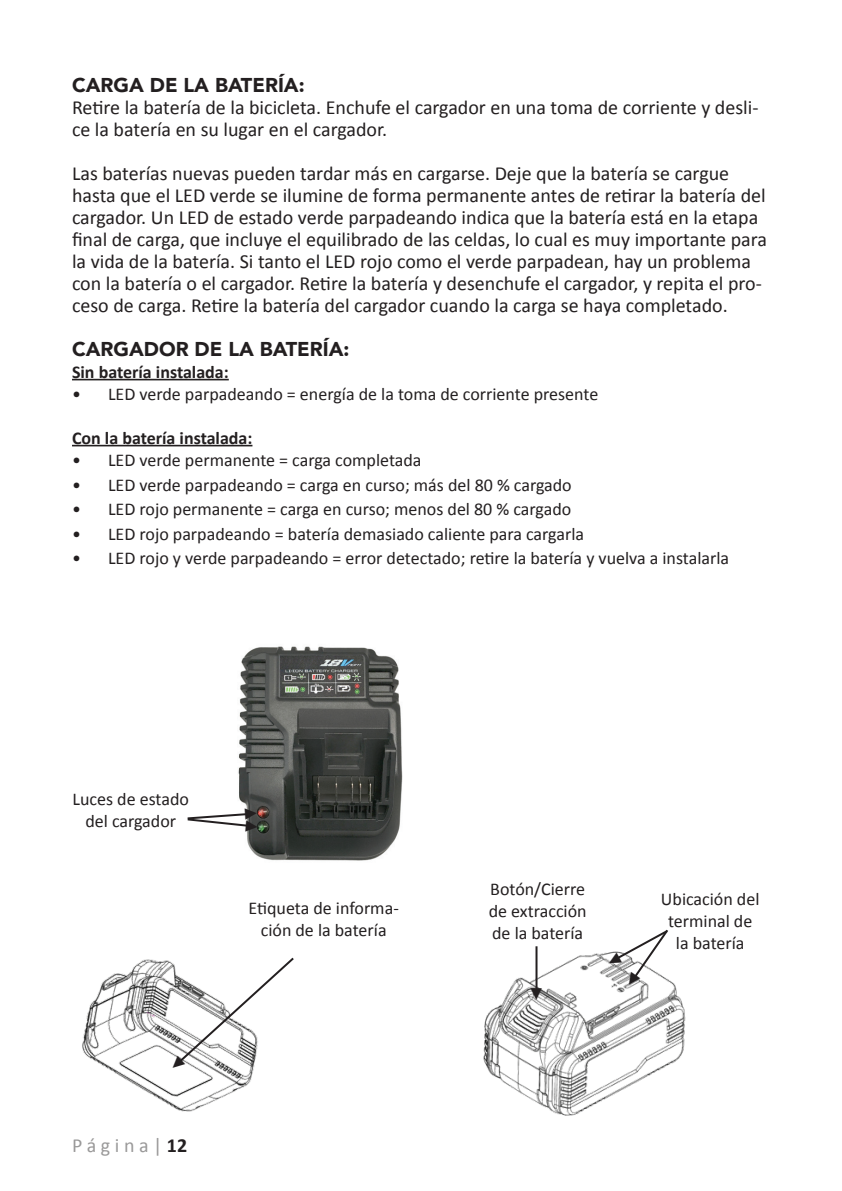
<style>
.page{position:relative;width:842px;height:1191px;background:#fff}
.page>*{position:absolute;margin:0;border:0;box-sizing:border-box;transform-origin:0 0}
.t1{font:24px "Minion Pro";color:#231f20}
.t2{font:20px/22px "Calibri";color:#231f20}
.t3{font:900 20px "Avenir";color:#231f20}
.t4{font:20px "Calibri";color:#9a9999}
.t5{font:18px/22px "Calibri";color:#231f20;text-align:center}
.t6{font:700 18px "Calibri";color:#231f20}
.s1{font-weight:700;color:#231f20}
</style>
<div class="page">
<img style="left:238px;top:646px;width:165px;height:215px">
<img style="left:82px;top:959px;width:171px;height:153px">
<img style="left:483px;top:946px;width:203px;height:170px">
<hr style="left:535px;top:946px;width:2px;height:44px;background:#231f20">
<hr style="left:72px;top:379px;width:157px;height:1px;background:#231f20">
<hr style="left:72px;top:445px;width:180px;height:1px;background:#231f20">
<svg style="left:187px;top:808px;width:71px;height:24px"></svg>
<svg style="left:169px;top:957px;width:125px;height:115px"></svg>
<svg style="left:606px;top:929px;width:64px;height:59px"></svg>
<p class="t3" style="left:72px;top:68px;width:234px">CARGA DE LA BATERÍA:</p>
<p class="t2" style="left:72px;top:96px;width:688px">Retire la batería de la bicicleta. Enchufe el cargador en una toma de corriente y desli&shy;ce la batería en su lugar en el cargador.</p>
<p class="t2" style="left:72px;top:162px;width:696px">Las baterías nuevas pueden tardar más en cargarse. Deje que la batería se cargue hasta que el LED verde se ilumine de forma permanente antes de retirar la batería del cargador. Un LED de estado verde parpadeando indica que la batería está en la etapa final de carga, que incluye el equilibrado de las celdas, lo cual es muy importante para la vida de la batería. Si tanto el LED rojo como el verde parpadean, hay un problema con la batería o el cargador. Retire la batería y desenchufe el cargador, y repita el pro&shy;ceso de carga. Retire la batería del cargador cuando la carga se haya completado.</p>
<p class="t3" style="left:72px;top:332px;width:279px">CARGADOR DE LA BATERÍA:</p>
<p class="t6" style="left:72px;top:361px;width:158px">Sin batería instalada:</p>
<p class="t5" style="left:72px;top:383px;width:528px">• LED verde parpadeando = energía de la toma de corriente presente</p>
<p class="t6" style="left:72px;top:427px;width:182px">Con la batería instalada:</p>
<p class="t5" style="left:72px;top:449px;width:351px">• LED verde permanente = carga completada</p>
<p class="t5" style="left:72px;top:474px;width:501px">• LED verde parpadeando = carga en curso; más del 80 % cargado</p>
<p class="t5" style="left:72px;top:498px;width:501px">• LED rojo permanente = carga en curso; menos del 80 % cargado</p>
<p class="t5" style="left:72px;top:523px;width:513px">• LED rojo parpadeando = batería demasiado caliente para cargarla</p>
<p class="t5" style="left:72px;top:547px;width:658px">• LED rojo y verde parpadeando = error detectado; retire la batería y vuelva a instalarla</p>
<p class="t5" style="left:73px;top:788px;width:118px">Luces de estado del cargador</p>
<p class="t5" style="left:248px;top:897px;width:152px">Etiqueta de informa&shy;ción de la batería</p>
<p class="t4" style="left:72px;top:1133px;width:117px">P á g i n a | <span class="s1">12</span></p>
<p class="t5" style="left:489px;top:878px;width:99px;text-align:justify">Botón/Cierre de extracción de la batería</p>
<p class="t1" style="left:519px;top:1001px;width:16px;rotate:-90deg">◀</p>
<p class="t5" style="left:661px;top:888px;width:100px">Ubicación del terminal de la batería</p>
</div>
